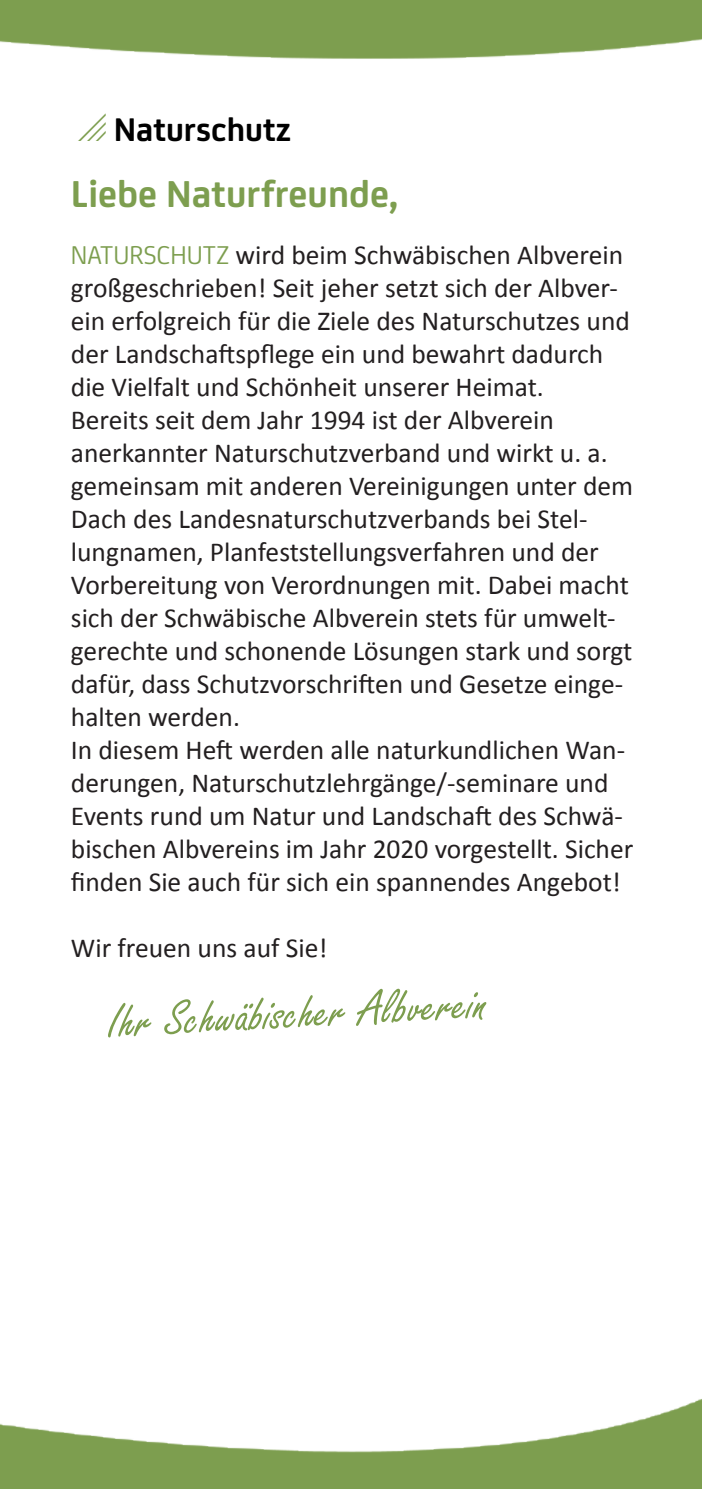
<style>
.page{position:relative;width:702px;height:1489px;background:#fff}
.page>*{position:absolute;margin:0;border:0;box-sizing:border-box;transform-origin:0 0}
.t1{font:52.5px "Freestyle Script";color:#7d9e4f}
.t2{font:700 40px "FS Joey";color:#7d9e4f}
.t3{font:700 35px "FS Joey";color:#000}
.t4{font:27.5px/33px "Calibri";color:#231f20}
.s1{color:#7d9e4f}
.s2{font-family:"FS Joey";color:#7d9e4f}
</style>
<div class="page">
<img style="left:0;top:1399px;width:702px;height:89px">
<img style="left:0;top:1px;width:702px;height:58px">
<hr style="left:0;top:0;width:702px;height:1px;background:#7d9e4f">
<p class="t3" style="left:71px;top:103px;width:221px"><span class="s1">□</span> Naturschutz</p>
<h2 class="t2" style="left:71px;top:164px;width:328px">Liebe Naturfreunde,</h2>
<p class="t4" style="left:71px;top:238px;width:564px"><span class="s2">NATURSCHUTZ</span> wird beim Schwäbischen Albverein großgeschrieben! Seit jeher setzt sich der Albver&shy;ein erfolgreich für die Ziele des Naturschutzes und der Landschaftspflege ein und bewahrt dadurch die Vielfalt und Schönheit unserer Heimat.<br>Bereits seit dem Jahr 1994 ist der Albverein anerkannter Naturschutzverband und wirkt u. a. gemeinsam mit anderen Vereinigungen unter dem Dach des Landesnaturschutzverbands bei Stel&shy;lungnamen, Planfeststellungsverfahren und der Vorbereitung von Verordnungen mit. Dabei macht sich der Schwäbische Albverein stets für umwelt&shy;gerechte und schonende Lösungen stark und sorgt dafür, dass Schutzvorschriften und Gesetze einge&shy;halten werden.<br>In diesem Heft werden alle naturkundlichen Wan&shy;derungen, Naturschutzlehrgänge/-seminare und Events rund um Natur und Landschaft des Schwä&shy;bischen Albvereins im Jahr 2020 vorgestellt. Sicher finden Sie auch für sich ein spannendes Angebot!</p>
<p class="t4" style="left:71px;top:931px;width:258px">Wir freuen uns auf Sie!</p>
<h1 class="t1" style="left:106px;top:993px;width:382px;rotate:-3deg">Ihr Schwäbischer Albverein</h1>
</div>
